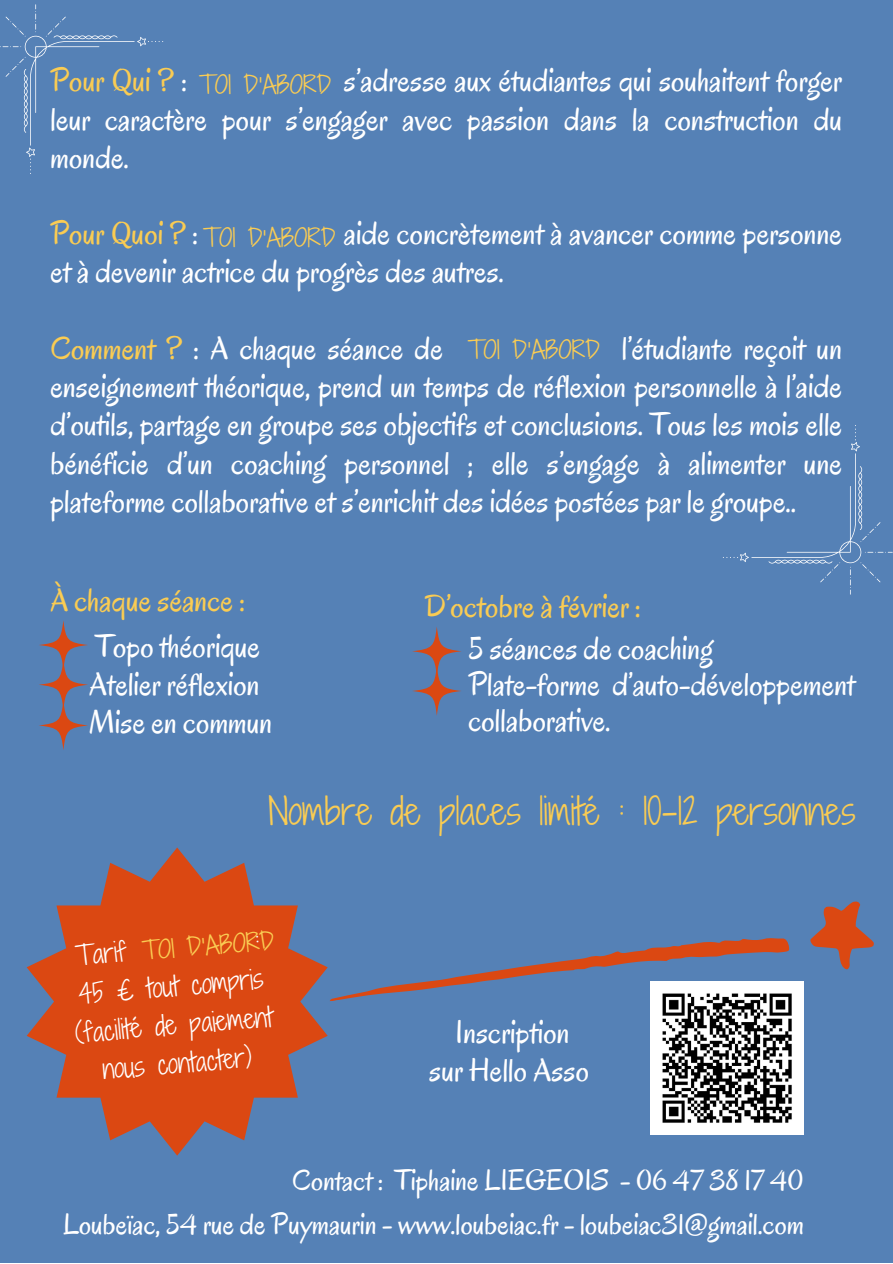
<style>
.page{position:relative;width:893px;height:1264px;background:#fff}
.page>*{position:absolute;margin:0;border:0;box-sizing:border-box;transform-origin:0 0}
.t1{font:36px "Shadows Into Light Two";color:#facc53}
.t2{font:33px/38.2px "Oregano";color:#fff;text-align:justify}
.t3{font:33px "Oregano";color:#facc53}
.t4{font:30px "Oregano";color:#fff}
.t5{font:25.65px "Shadows Into Light Two";color:#fff}
.t6{font:24px "Shadows Into Light Two";color:#facc53}
.s1{color:#fff}
.s2{color:#facc53}
</style>
<div class="page">
<div style="left:0;top:0;width:892px;height:1262px;background:#5581b6"></div>
<svg style="left:27px;top:847px;width:301px;height:308px;fill:#db4812"></svg>
<svg style="left:39px;top:620px;width:49px;height:130px"></svg>
<svg style="left:0;top:4px;width:163px;height:170px"></svg>
<svg style="left:723px;top:425px;width:169px;height:169px"></svg>
<svg style="left:327px;top:932px;width:462px;height:69px"></svg>
<svg style="left:810px;top:901px;width:64px;height:68px"></svg>
<img style="left:650px;top:981px;width:153px;height:153px">
<svg style="left:412px;top:627px;width:49px;height:88px"></svg>
<svg style="left:256px;top:935px;width:3px;height:7px"></svg>
<p class="t3" style="left:50px;top:59px;width:138px">Pour Qui ? <span class="s1">:</span></p>
<p class="t2" style="left:50px;top:62px;width:793px;text-indent:293px">s’adresse aux étudiantes qui souhaitent forger leur caractère pour s’engager avec passion dans la construction du monde.</p>
<p class="t6" style="left:199px;top:67px;width:134px">TOI D’ABORD</p>
<p class="t3" style="left:50px;top:212px;width:149px">Pour Quoi ? <span class="s1">:</span></p>
<p class="t2" style="left:50px;top:214px;width:793px;text-indent:293px">aide concrètement à avancer comme personne et à devenir actrice du progrès des autres.</p>
<p class="t6" style="left:203px;top:220px;width:134px">TOI D’ABORD</p>
<p class="t2" style="left:50px;top:329px;width:793px;text-indent:571px">l’étudiante reçoit un enseignement théorique, prend un temps de réflexion personnelle à l’aide d’outils, partage en groupe ses objectifs et conclusions. Tous les mois elle bénéficie d’un coaching personnel ; elle s’engage à alimenter une plateforme collaborative et s’enrichit des idées postées par le groupe..</p>
<p class="t2" style="left:50px;top:329px;width:394px"><span class="s2">Comment ?</span> : A chaque séance de</p>
<p class="t6" style="left:467px;top:331px;width:134px">TOI D’ABORD</p>
<p class="t3" style="left:50px;top:579px;width:196px">À chaque séance :</p>
<p class="t2" style="left:95px;top:627px;width:166px">Topo théorique</p>
<p class="t2" style="left:89px;top:665px;width:172px">Atelier réflexion</p>
<p class="t2" style="left:89px;top:703px;width:185px">Mise en commun</p>
<p class="t3" style="left:424px;top:585px;width:218px">D’octobre à février :</p>
<p class="t2" style="left:468px;top:629px;width:246px">5 séances de coaching</p>
<p class="t2" style="left:468px;top:665px;width:388px">Plate-forme d’auto-développement</p>
<p class="t2" style="left:468px;top:701px;width:144px">collaborative.</p>
<p class="t1" style="left:268px;top:785px;width:589px">Nombre de places limité : 10-12 personnes</p>
<p class="t6" style="left:141px;top:933px;width:134px;rotate:-5deg">TOI D’ABORD</p>
<p class="t5" style="left:74px;top:937px;width:53px;rotate:-5deg">Tarif</p>
<p class="t5" style="left:76px;top:975px;width:187px;rotate:-5deg">45 € tout compris</p>
<p class="t5" style="left:74px;top:1014px;width:199px;rotate:-5deg">(facilité de paiement</p>
<p class="t5" style="left:101px;top:1051px;width:151px;rotate:-5deg">nous contacter)</p>
<p class="t2" style="left:455px;top:1013px;width:116px">Inscription</p>
<p class="t2" style="left:429px;top:1051px;width:161px">sur Hello Asso</p>
<p class="t4" style="left:292px;top:1161px;width:512px">Contact : Tiphaine LIEGEOIS - 06 47 38 17 40</p>
<p class="t4" style="left:63px;top:1205px;width:742px">Loubeïac, 54 rue de Puymaurin - www.loubeiac.fr - loubeiac31@gmail.com</p>
</div>
